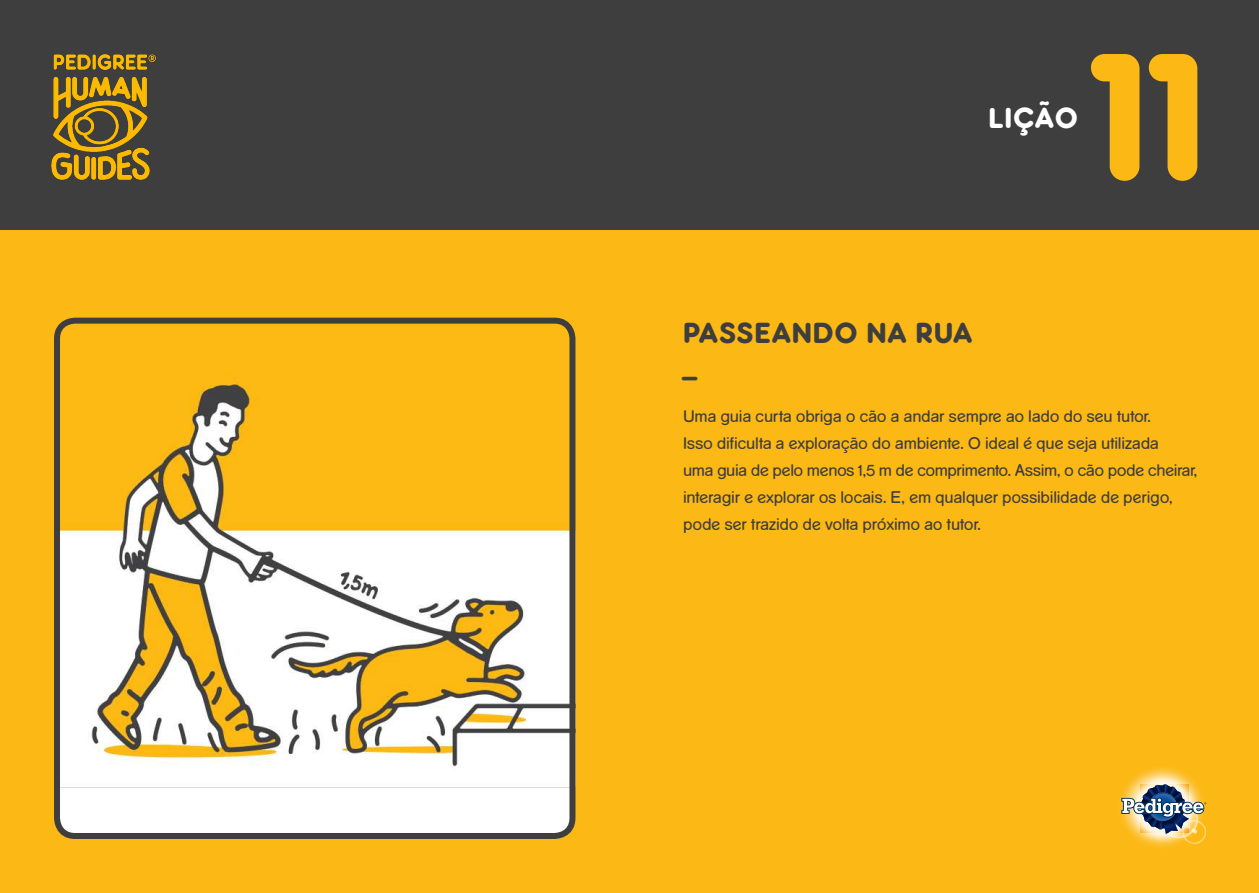
<style>
.page{position:relative;width:1259px;height:893px;background:#fcb814}
.page>*{position:absolute;margin:0;border:0;box-sizing:border-box;transform-origin:0 0}
.t1{font:800 169.05px "Pedigree";color:#fcb814}
.t2{font:800 27px/32.4px "Pedigree";letter-spacing:.05em;color:#3e3e3f}
.t3{font:800 27px "Pedigree";letter-spacing:.05em;color:#fff}
.t4{font:300 15px/27px "Pedigree";letter-spacing:.025em;color:#3e3e3f}
</style>
<div class="page">
<div style="left:0;top:0;width:1259px;height:230px;background:#3e3e3f"></div>
<img style="left:51px;top:54px;width:105px;height:126px">
<img style="left:1120px;top:767px;width:87px;height:80px">
<svg style="left:1121px;top:784px;width:85px;height:50px;background:#a39d82"></svg>
<div style="left:57px;top:321px;width:515px;height:515px;background:#fff;border-radius:18px"></div>
<img style="left:61px;top:318px;width:514px;height:470px">
<div style="left:54px;top:318px;width:521px;height:521px;border:6px solid #3e3e3f;border-radius:18px"></div>
<h2 class="t3" style="left:989px;top:99px;width:90px">LIÇÃO</h2>
<h1 class="t1" style="left:1101px;top:2px;width:105px">11</h1>
<h2 class="t2" style="left:683px;top:317px;width:290px">PASSEANDO NA RUA _</h2>
<p class="t4" style="left:683px;top:402px;width:515px">Uma guia curta obriga o cão a andar sempre ao lado do seu tutor.<br>Isso dificulta a exploração do ambiente. O ideal é que seja utilizada<br>uma guia de pelo menos 1,5 m de comprimento. Assim, o cão pode cheirar, interagir e explorar os locais. E, em qualquer possibilidade de perigo, pode ser trazido de volta próximo ao tutor.</p>
</div>
